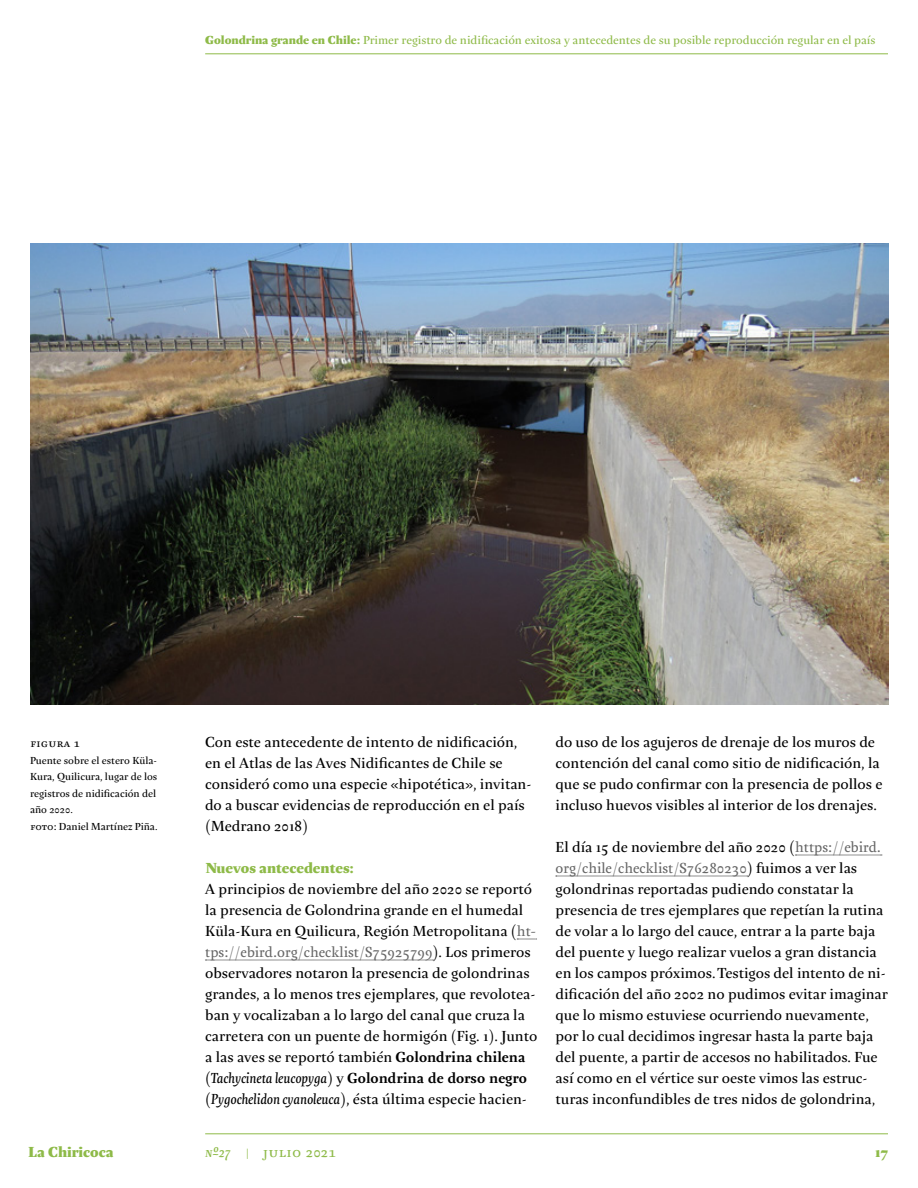
<style>
.page{position:relative;width:918px;height:1188px;background:#fff}
.page>*{position:absolute;margin:0;border:0;box-sizing:border-box;transform-origin:0 0}
.t1{font:15px/21px "Queltehue Pro Gris";color:#000}
.t2{font:15px "Queltehue Pro";color:#666}
.t3{font:700 15px "Queltehue Pro";color:#000}
.t4{font:15px "Queltehue Pro Super Negra";color:#8eba48}
.t5{font:15px "Queltehue Pro";color:#8eba48}
.t6{font:12px "Queltehue Pro Gris";color:#8eba48}
.t7{font:12px "Queltehue Pro";color:#000}
.t8{font:10.5px/16.5px "Queltehue Pro Gris";color:#000}
.s1{font-family:"Queltehue Pro Super Negra"}
.s2{font-family:"Queltehue Pro"}
.s3{font-family:"Queltehue Pro";color:#666}
.s4{font-family:"Queltehue Pro Gris";color:#000}
.s5{font-family:"Queltehue Pro";font-weight:700}
.s6{font-family:"Queltehue Pro Gris";font-weight:400}
.s7{font-weight:400;font-style:italic}
.s8{font-family:"Queltehue Pro";font-style:italic}
.s9{font-style:italic}
</style>
<div class="page">
<hr style="left:205px;top:1134px;width:683px;height:1px;background:#8eba48">
<hr style="left:205px;top:54px;width:683px;height:1px;background:#8eba48">
<svg style="left:517px;top:939px;width:20px;height:1px"></svg>
<svg style="left:205px;top:960px;width:228px;height:1px"></svg>
<svg style="left:795px;top:855px;width:87px;height:1px"></svg>
<svg style="left:556px;top:876px;width:192px;height:1px"></svg>
<img style="left:30px;top:243px;width:858px;height:462px">
<p class="t6" style="left:205px;top:34px;width:672px"><span class="s1">Golondrina grande en Chile:</span> Primer registro de nidificación exitosa y antecedentes de su posible reproducción regular en el país</p>
<p class="t7" style="left:30px;top:736px;width:51px">figura 1</p>
<p class="t8" style="left:30px;top:752px;width:129px">Puente sobre el estero Küla-<br>Kura, Quilicura, lugar de los registros de nidificación del año 2020.<br><span class="s2">foto:</span> Daniel Martínez Piña.</p>
<p class="t1" style="left:205px;top:732px;width:328px">Con este antecedente de intento de nidificación, en el Atlas de las Aves Nidificantes de Chile se consideró como una especie «hipotética», invitan&shy;do a buscar evidencias de reproducción en el país (Medrano 2018)</p>
<p class="t4" style="left:205px;top:860px;width:150px">Nuevos antecedentes:</p>
<p class="t1" style="left:205px;top:879px;width:332px">A principios de noviembre del año 2020 se reportó la presencia de Golondrina grande en el humedal<br>Küla-Kura en Quilicura, Región Metropolitana (<span class="s3">ht-</span></p>
<p class="t2" style="left:205px;top:943px;width:327px">tps://ebird.org/checklist/S75925799<span class="s4">). Los primeros</span></p>
<p class="t1" style="left:205px;top:963px;width:334px">observadores notaron la presencia de golondrinas grandes, a lo menos tres ejemplares, que revolotea&shy;ban y vocalizaban a lo largo del canal que cruza la carretera con un puente de hormigón (Fig. 1). Junto a las aves se reportó también <span class="s5">Golondrina chilena</span></p>
<p class="t3" style="left:205px;top:1069px;width:323px"><span class="s6">(</span><span class="s7">Tachycineta leucopyga</span><span class="s6">) y</span> Golondrina de dorso negro</p>
<p class="t1" style="left:205px;top:1089px;width:323px">(<span class="s8">Pygochelidon cyanoleuca</span>), ésta última especie hacien-</p>
<p class="t1" style="left:556px;top:732px;width:328px">do uso de los agujeros de drenaje de los muros de contención del canal como sitio de nidificación, la que se pudo confirmar con la presencia de pollos e incluso huevos visibles al interior de los drenajes.</p>
<p class="t1" style="left:556px;top:837px;width:327px">El día 15 de noviembre del año 2020 (<span class="s3">https://ebird.</span></p>
<p class="t2" style="left:556px;top:859px;width:303px">org/chile/checklist/S76280230<span class="s4">) fuimos a ver las</span></p>
<p class="t1" style="left:556px;top:879px;width:334px">golondrinas reportadas pudiendo constatar la presencia de tres ejemplares que repetían la rutina de volar a lo largo del cauce, entrar a la parte baja del puente y luego realizar vuelos a gran distancia en los campos próximos. Testigos del intento de ni&shy;dificación del año 2002 no pudimos evitar imaginar que lo mismo estuviese ocurriendo nuevamente, por lo cual decidimos ingresar hasta la parte baja del puente, a partir de accesos no habilitados. Fue así como en el vértice sur oeste vimos las estruc&shy;turas inconfundibles de tres nidos de golondrina,</p>
<p class="t4" style="left:28px;top:1145px;width:87px">La Chiricoca</p>
<p class="t5" style="left:205px;top:1144px;width:132px"><span class="s9">Nº27</span> | julio 2021</p>
<p class="t4" style="left:875px;top:1145px;width:14px">17</p>
</div>
